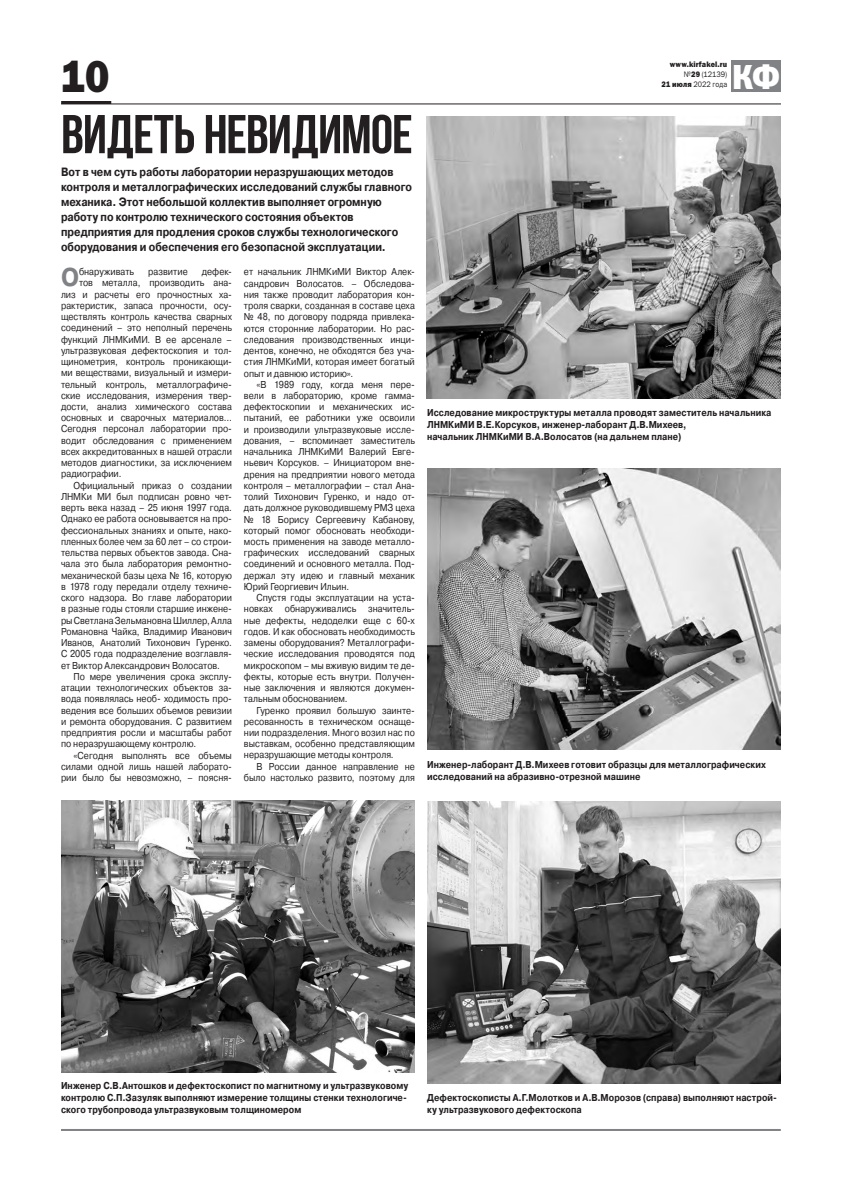
<style>
.page{position:relative;width:842px;height:1191px;background:#fff}
.page>*{position:absolute;margin:0;border:0;box-sizing:border-box;transform-origin:0 0}
.text_body{font:700 54.5px "Bebas Neue";letter-spacing:-.015em;color:#231f20}
.zag_25{font:45px "Franklin Gothic Heavy C";color:#231f20;scale:.9 1}
.zag_25-2{font:35px "Franklin Gothic Heavy C";color:#fff;scale:.9 1}
.text_body-2{font:700 25.7px "Pragmatica C";color:#808285;scale:.89 1}
.text_body-3{font:700 12px/15px "Pragmatica C";color:#231f20;scale:.86 1}
.text_body-4{font:10px/11.2px "Pragmatica C";color:#231f20;text-align:justify;scale:.89 1}
.text_body-5{font:700 10px/12px "Pragmatica C";letter-spacing:.005em;color:#231f20;scale:.86 1}
.text_rub_lev{font:8px "Franklin Gothic Book C";letter-spacing:.01em;color:#231f20;scale:.9 1}
.text_rub_lev-2{font:8px "Franklin Gothic Heavy C";letter-spacing:.02em;color:#231f20;scale:.9 1}
.s1{font-family:"Franklin Gothic Heavy C"}
</style>
<div class="page">
<hr style="left:61px;top:104px;width:720px;height:1px;background:#231f20">
<hr style="left:61px;top:101px;width:50px;height:3px;background:#231f20">
<div style="left:731px;top:60px;width:50px;height:32px;background:#808285"></div>
<img style="left:427px;top:117px;width:354px;height:281px">
<img style="left:61px;top:800px;width:354px;height:272px">
<img style="left:427px;top:801px;width:354px;height:282px">
<img style="left:427px;top:468px;width:354px;height:281px">
<hr style="left:61px;top:1129px;width:720px;height:2px;background:#808285">
<p class="zag_25" style="left:61px;top:51px;width:55px">10</p>
<p class="text_body" style="left:61px;top:104px;width:353px">Видеть-невидимое</p>
<p class="text_body-3" style="left:61px;top:165px;width:410px">Вот в чем суть работы лаборатории неразрушающих методов контроля и металлографических исследований службы главного механика. Этот небольшой коллектив выполняет огромную</p>
<p class="text_body-3" style="left:61px;top:210px;width:342px">работу по контролю технического состояния объектов</p>
<p class="text_body-3" style="left:61px;top:225px;width:394px">предприятия для продления сроков службы технологического оборудования и обеспечения его безопасной эксплуатации.</p>
<p class="text_body-2" style="left:61px;top:263px;width:22px">О</p>
<p class="text_body-4" style="left:79px;top:266px;width:63px">бнаруживать</p>
<p class="text_body-4" style="left:148px;top:266px;width:46px">развитие</p>
<p class="text_body-4" style="left:202px;top:266px;width:35px">дефек-</p>
<p class="text_body-4" style="left:244px;top:266px;width:194px">ет начальник ЛНМКиМИ Виктор Алек&shy;сандрович Волосатов. – Обследова&shy;ния также проводит лаборатория кон&shy;троля сварки, созданная в составе цеха № 48, по договору подряда привлека&shy;ются сторонние лаборатории. Но рас&shy;следования производственных инци&shy;дентов, конечно, не обходятся без уча&shy;стия ЛНМКиМИ, которая имеет богатый опыт и давнюю историю».</p>
<p class="text_body-4" style="left:244px;top:379px;width:194px;text-indent:13px">«В 1989 году, когда меня пере&shy;вели в лабораторию, кроме гамма&shy;дефектоскопии и механических ис&shy;пытаний, ее работники уже освоили и производили ультразвуковые иссле&shy;дования, – вспоминает заместитель начальника ЛНМКиМИ Валерий Евге&shy;ньевич Корсуков. – Инициатором вне&shy;дрения на предприятии нового метода контроля – металлографии – стал Ана&shy;толий Тихонович Гуренко, и надо от&shy;дать должное руководившему РМЗ цеха № 18 Борису Сергеевичу Кабанову, который помог обосновать необходи&shy;мость применения на заводе металло&shy;графических исследований сварных соединений и основного металла. Под&shy;держал эту идею и главный механик Юрий Георгиевич Ильин.</p>
<p class="text_body-4" style="left:244px;top:592px;width:194px;text-indent:12px">Спустя годы эксплуатации на уста&shy;новках обнаруживались значитель&shy;ные дефекты, недоделки еще с 60-х годов. И как обосновать необходимость замены оборудования? Металлографи&shy;ческие исследования проводятся под микроскопом – мы вживую видим те де&shy;фекты, которые есть внутри. Получен&shy;ные заключения и являются докумен&shy;тальным обоснованием.</p>
<p class="text_body-4" style="left:244px;top:704px;width:194px;text-indent:12px">Гуренко проявил большую заинте&shy;ресованность в техническом оснаще&shy;нии подразделения. Много возил нас по выставкам, особенно представляющим неразрушающие методы контроля.</p>
<p class="text_body-4" style="left:244px;top:760px;width:194px;text-align:right">В России данное направление не было настолько развито, поэтому для</p>
<p class="text_body-4" style="left:79px;top:277px;width:173px">тов металла, производить ана-</p>
<p class="text_body-4" style="left:61px;top:288px;width:194px">лиз и расчеты его прочностных ха-</p>
<p class="text_body-4" style="left:61px;top:300px;width:194px">рактеристик, запаса прочности, осу-</p>
<p class="text_body-4" style="left:61px;top:311px;width:194px">ществлять контроль качества сварных</p>
<p class="text_body-4" style="left:61px;top:322px;width:194px">соединений – это неполный перечень</p>
<p class="text_body-4" style="left:61px;top:333px;width:194px">функций ЛНМКиМИ. В ее арсенале –</p>
<p class="text_body-4" style="left:61px;top:345px;width:194px">ультразвуковая дефектоскопия и тол-</p>
<p class="text_body-4" style="left:61px;top:356px;width:194px">щинометрия, контроль проникающи-</p>
<p class="text_body-4" style="left:61px;top:367px;width:194px">ми веществами, визуальный и измери-</p>
<p class="text_body-4" style="left:61px;top:378px;width:194px">тельный контроль, металлографиче-</p>
<p class="text_body-4" style="left:61px;top:390px;width:194px">ские исследования, измерения твер-</p>
<p class="text_body-4" style="left:61px;top:401px;width:194px">дости, анализ химического состава</p>
<p class="text_body-4" style="left:61px;top:412px;width:194px">основных и сварочных материалов…</p>
<p class="text_body-4" style="left:61px;top:423px;width:194px">Сегодня персонал лаборатории про-</p>
<p class="text_body-4" style="left:61px;top:435px;width:194px">водит обследования с применением</p>
<p class="text_body-4" style="left:61px;top:446px;width:194px">всех аккредитованных в нашей отрасли</p>
<p class="text_body-4" style="left:61px;top:457px;width:194px">методов диагностики, за исключением</p>
<p class="text_body-4" style="left:61px;top:468px;width:69px">радиографии.</p>
<p class="text_body-4" style="left:61px;top:480px;width:194px;text-indent:12px">Официальный приказ о создании ЛНМКи МИ был подписан ровно чет&shy;верть века назад – 25 июня 1997 года.<br>Однако ее работа основывается на про&shy;фессиональных знаниях и опыте, нако&shy;пленных более чем за 60 лет – со строи&shy;тельства первых объектов завода. Сна&shy;чала это была лаборатория ремонтно&shy;механической базы цеха № 16, которую в 1978 году передали отделу техниче&shy;ского надзора. Во главе лаборатории в разные годы стояли старшие инжене&shy;ры Светлана Зельмановна Шиллер, Алла Романовна Чайка, Владимир Иванович Иванов, Анатолий Тихонович Гуренко.<br>С 2005 года подразделение возглавля&shy;ет Виктор Александрович Волосатов.</p>
<p class="text_body-4" style="left:61px;top:671px;width:194px;text-indent:12px">По мере увеличения срока эксплу&shy;атации технологических объектов за&shy;вода появлялась необ- ходимость про&shy;ведения все больших объемов ревизии и ремонта оборудования. С развитием предприятия росли и масштабы работ по неразрушающему контролю.</p>
<p class="text_body-4" style="left:61px;top:749px;width:194px;text-indent:12px">«Сегодня выполнять все объемы силами одной лишь нашей лаборато&shy;рии было бы невозможно, – поясня-</p>
<p class="text_rub_lev-2" style="left:670px;top:59px;width:65px">www.kirfakel.ru</p>
<p class="text_rub_lev" style="left:684px;top:69px;width:50px">№<span class="s1">29</span> (12139)</p>
<p class="zag_25-2" style="left:732px;top:57px;width:55px">КФ</p>
<p class="text_rub_lev" style="left:662px;top:79px;width:74px"><span class="s1">21 июля</span> 2022 года</p>
<p class="text_body-5" style="left:427px;top:407px;width:402px">Исследование микроструктуры металла проводят заместитель начальника<br>ЛНМКиМИ В.Е.Корсуков, инженер-лаборант Д.В.Михеев,<br>начальник ЛНМКиМИ В.А.Волосатов (на дальнем плане)</p>
<p class="text_body-5" style="left:427px;top:759px;width:396px">Инженер-лаборант Д.В.Михеев готовит образцы для металлографических исследований на абразивно-отрезной машине</p>
<p class="text_body-5" style="left:61px;top:1079px;width:405px">Инженер С.В.Антошков и дефектоскопист по магнитному и ультразвуковому контролю С.П.Зазуляк выполняют измерение толщины стенки технологиче&shy;ского трубопровода ультразвуковым толщиномером</p>
<p class="text_body-5" style="left:427px;top:1091px;width:408px">Дефектоскописты А.Г.Молотков и А.В.Морозов (справа) выполняют настрой&shy;ку ультразвукового дефектоскопа</p>
</div>
